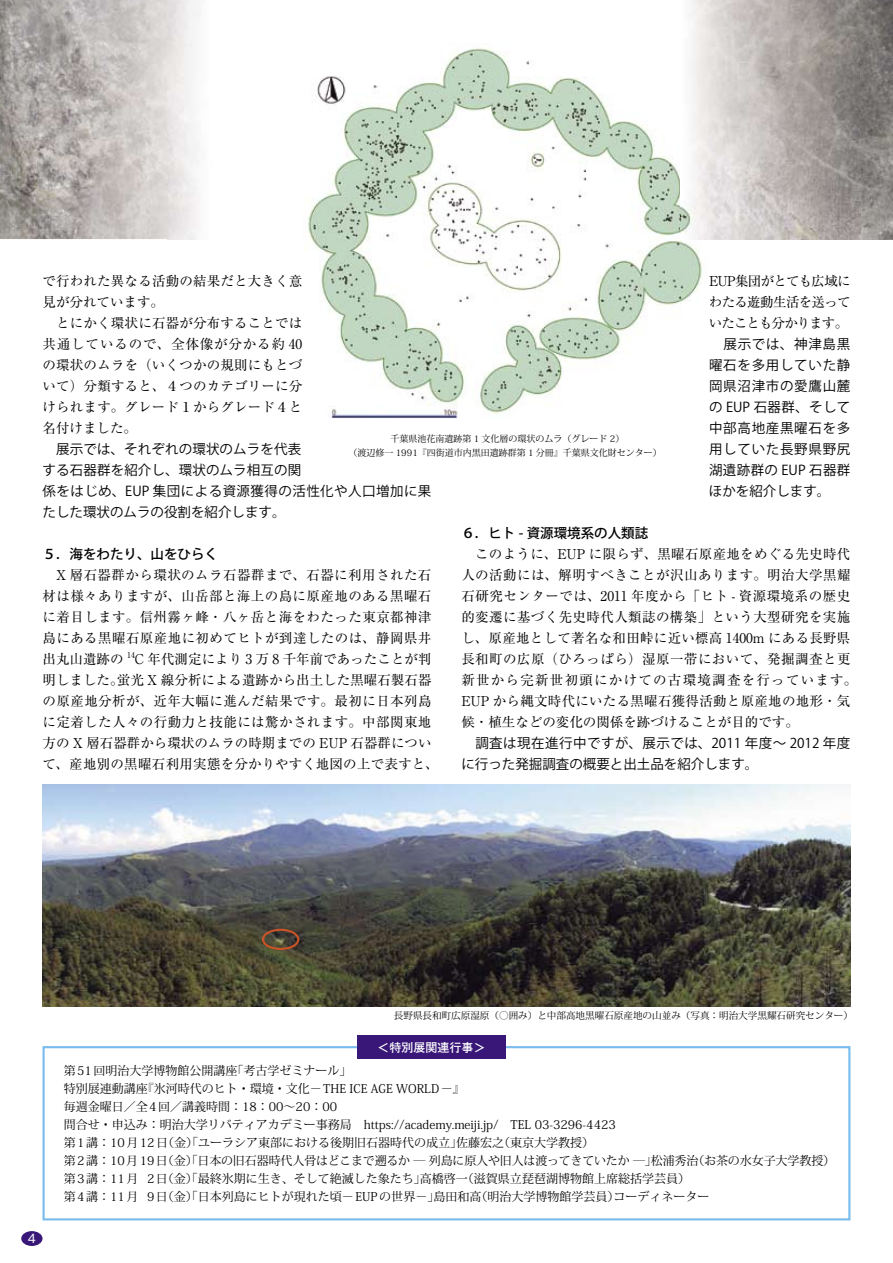
<style>
.page{position:relative;width:893px;height:1263px;background:#fff}
.page>*{position:absolute;margin:0;border:0;box-sizing:border-box;transform-origin:0 0}
.t1{font:13.5px/21px "Ryumin Pro";letter-spacing:.02em;color:#000}
.t2{font:13.5px/21px "Koz Go Pro";letter-spacing:.01em;color:#000}
.t3{font:13.5px/20.9px "Ryumin Pro";color:#000}
.t4{font:500 13.5px "Koz Go Pro";color:#000}
.t5{font:500 12.75px "Gothic BBB Pro";color:#fff}
.t6{font:12px/18px "Koz Min Pro";color:#000}
.t7{font:700 12px "Futo Go B101 Pro";color:#fff}
.t8{font:9.6px "Koz Min Pro";color:#000}
.t9{font:9px/13.5px "Koz Min Pro";color:#000;text-align:center}
.t10{font:7.8px "Ryumin Pro";color:#000}
</style>
<div class="page">
<div style="left:21px;top:1231px;width:22px;height:15px;background:#381778;border-radius:50%"></div>
<img style="left:307px;top:48px;width:401px;height:370px">
<div style="left:43px;top:1046px;width:807px;height:174px;border:2px solid #79bced"></div>
<img style="left:689px;top:0;width:171px;height:138px">
<img style="left:860px;top:0;width:33px;height:239px">
<img style="left:708px;top:138px;width:153px;height:101px">
<img style="left:680px;top:43px;width:28px;height:196px">
<img style="left:0;top:0;width:200px;height:239px">
<img style="left:43px;top:784px;width:807px;height:223px">
<div style="left:262px;top:929px;width:37px;height:21px;border:2px solid #c85427;border-radius:50%"></div>
<div style="left:357px;top:1035px;width:149px;height:24px;background:#381778"></div>
<p class="t1" style="left:43px;top:270px;width:261px">で行われた異なる活動の結果だと大きく意見が分れています。<br>　とにかく環状に石器が分布することでは共通しているので、全体像が分かる約 40の環状のムラを（いくつかの規則にもとづいて）分類すると、４つのカテゴリーに分けられます。グレード１からグレード４と名付けました。</p>
<p class="t2" style="left:43px;top:439px;width:390px;text-indent:14px">展示では、それぞれの環状のムラを代表<br>する石器群を紹介し、環状のムラ相互の関<br>係をはじめ、EUP 集団による資源獲得の活性化や人口増加に果たした環状のムラの役割を紹介します。</p>
<p class="t4" style="left:43px;top:546px;width:177px">５．海をわたり、山をひらく</p>
<p class="t1" style="left:43px;top:564px;width:391px;text-align:right">　X 層石器群から環状のムラ石器群まで、石器に利用された石材は様々ありますが、山岳部と海上の島に原産地のある黒曜石に着目します。信州霧ヶ峰・八ヶ岳と海をわたった東京都神津島にある黒曜石原産地に初めてヒトが到達したのは、静岡県井<br>C 年代測定により 3 万 8 千年前であったことが判</p>
<p class="t1" style="left:709px;top:270px;width:143px;text-align:justify">EUP集団がとても広域にわたる遊動生活を送っていたことも分かります。</p>
<p class="t2" style="left:709px;top:334px;width:143px;text-align:justify">　展示では、神津島黒曜石を多用していた静岡県沼津市の愛鷹山麓の EUP 石器群、そして中部高地産黒曜石を多用していた長野県野尻湖遺跡群の EUP 石器群ほかを紹介します。</p>
<p class="t9" style="left:348px;top:432px;width:315px">千葉県池花南遺跡第 1 文化層の環状のムラ（グレード 2(<br>（渡辺修一 1991『四街道市内黒田遺跡群第 1 分冊』千葉県文化財センター(</p>
<p class="t4" style="left:461px;top:525px;width:188px">６．ヒト - 資源環境系の人類誌</p>
<p class="t1" style="left:461px;top:543px;width:397px">　このように、EUP に限らず、黒曜石原産地をめぐる先史時代人の活動には、解明すべきことが沢山あります。明治大学黒耀石研究センターでは、2011 年度から「ヒト - 資源環境系の歴史的変遷に基づく先史時代人類誌の構築」という大型研究を実施し、原産地として著名な和田峠に近い標高 1400m にある長野県長和町の広原（ひろっぱら）湿原一帯において、発掘調査と更新世から完新世初頭にかけての古環境調査を行っています。EUP から縄文時代にいたる黒曜石獲得活動と原産地の地形・気候・植生などの変化の関係を跡づけることが目的です。</p>
<p class="t2" style="left:461px;top:733px;width:391px;text-indent:14px">調査は現在進行中ですが、展示では、2011 年度～ 2012 年度に行った発掘調査の概要と出土品を紹介します。</p>
<p class="t10" style="left:127px;top:648px;width:9px">14</p>
<p class="t3" style="left:117px;top:648px;width:316px;text-indent:-74px">出丸山遺跡の<br>蛍光 X 線分析による遺跡から出土した黒曜石製石器</p>
<p class="t1" style="left:42px;top:669px;width:398px">明しました。<br>の原産地分析が、近年大幅に進んだ結果です。最初に日本列島に定着した人々の行動力と技能には驚かされます。中部関東地方の X 層石器群から環状のムラの時期までの EUP 石器群について、産地別の黒曜石利用実態を分かりやすく地図の上で表すと、</p>
<p class="t8" style="left:394px;top:1008px;width:461px">長野県長和町広原湿原（○囲み）と中部高地黒曜石原産地の山並み（写真：明治大学黒耀石研究センター(</p>
<p class="t7" style="left:378px;top:1037px;width:109px">＜特別展関連行事&lt;</p>
<p class="t6" style="left:232px;top:1061px;width:121px">「考古学ゼミナール「</p>
<p class="t6" style="left:142px;top:1061px;width:324px;text-indent:-78px">第51回明治大学博物館公開講座<br>『氷河時代のヒト・環境・文化－THE ICE AGE WORLD－『</p>
<p class="t6" style="left:64px;top:1079px;width:85px">特別展連動講座</p>
<p class="t6" style="left:64px;top:1097px;width:275px">毎週金曜日／全4回／講義時間：18：00~20：00</p>
<p class="t6" style="left:64px;top:1115px;width:553px">問合せ・申込み：明治大学リバティアカデミー事務局　https://academy.meiji j p. 　/ TEL 03-3296-4423</p>
<p class="t6" style="left:498px;top:1133px;width:97px">（東京大学教授(</p>
<p class="t6" style="left:64px;top:1133px;width:400px">第1講：10月12 （日金）「ユーラシア東部における後期旧石器時代の成立」</p>
<p class="t6" style="left:456px;top:1133px;width:49px">佐藤宏之</p>
<p class="t6" style="left:462px;top:1151px;width:229px;text-indent:-398px">第2講：10月19 （日金）「日本の旧石器時代人骨はどこまで遡るか ― 列島に原人や旧人は渡ってきていたか ―」<br>（滋賀県立琵琶湖博物館上席総括学芸員(</p>
<p class="t6" style="left:692px;top:1151px;width:144px">（お茶の水女子大学教授(</p>
<p class="t6" style="left:651px;top:1151px;width:49px">松浦秀治</p>
<p class="t6" style="left:147px;top:1169px;width:280px">2 （日金）「最終氷期に生き、そして絶滅した象たち」</p>
<p class="t6" style="left:64px;top:1169px;width:76px">第3講：11月</p>
<p class="t6" style="left:420px;top:1169px;width:49px">高橋啓一</p>
<p class="t5" style="left:28px;top:1228px;width:10px">4</p>
<p class="t6" style="left:64px;top:1187px;width:76px">第4講：11月</p>
<p class="t6" style="left:613px;top:1187px;width:97px">コーディネーター</p>
<p class="t6" style="left:147px;top:1187px;width:294px">9 （日金）「日本列島にヒトが現れた頃－EUPの世界－」</p>
<p class="t6" style="left:475px;top:1187px;width:145px">（明治大学博物館学芸員）</p>
<p class="t6" style="left:433px;top:1187px;width:49px">島田和高</p>
</div>
